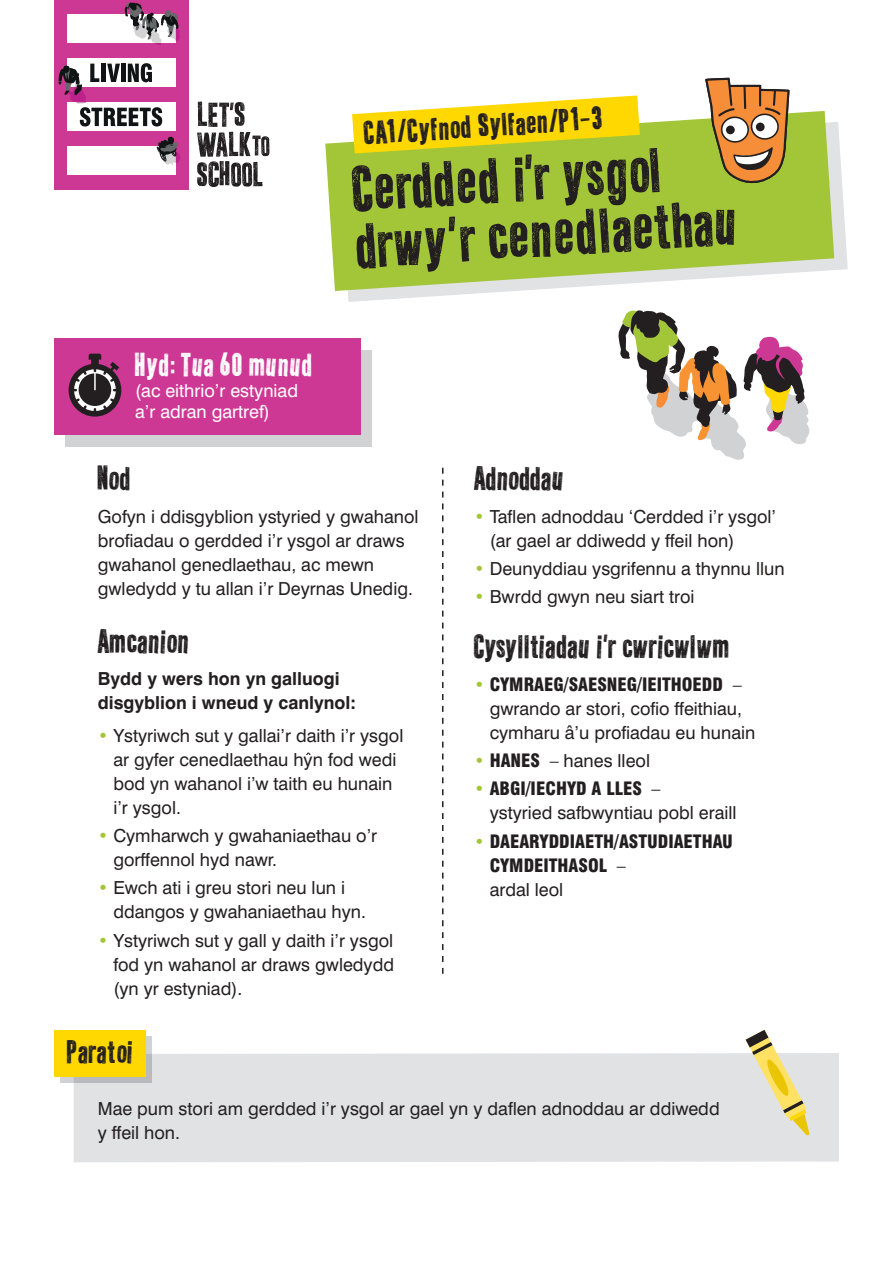
<style>
.page{position:relative;width:893px;height:1263px;background:#fff}
.page>*{position:absolute;margin:0;border:0;box-sizing:border-box;transform-origin:0 0}
.t1{font:58.05px/57.2px "Living Streets Campaign";color:#231f20}
.t2{font:30px "Living Streets Campaign";color:#231f20}
.t3{font:30px "Living Streets Campaign";letter-spacing:-.02em;color:#231f20}
.t4{font:29.1px "Living Streets Campaign";color:#231f20}
.t5{font:29.1px "Living Streets Campaign";color:#fff}
.t6{font:18px/24px "Swiss 721 BT";color:#231f20}
.t7{font:900 condensed 18px/24px "Swiss 721 BT";color:#231f20}
.t8{font:700 18px/24px "Swiss 721 BT";color:#231f20}
.t9{font:18px/21px "Swiss 721 BT";color:#fff}
.s1{color:#a3c639}
.s2{font-weight:900;font-stretch:condensed}
.s3{font-weight:400;font-stretch:normal;color:#a3c639}
.s4{font-weight:400;font-stretch:normal}
</style>
<div class="page">
<div style="left:74px;top:1053px;width:765px;height:109px;background:#e1e2e4"></div>
<svg style="left:348px;top:122px;width:500px;height:180px"></svg>
<svg style="left:325px;top:111px;width:509px;height:180px;background:#aecc54"></svg>
<svg style="left:352px;top:95px;width:288px;height:58px"></svg>
<svg style="left:442px;top:468px;width:1px;height:506px"></svg>
<svg style="left:618px;top:310px;width:192px;height:150px"></svg>
<svg style="left:746px;top:1030px;width:64px;height:106px;background:#e2dab4"></svg>
<svg style="left:197px;top:102px;width:72px;height:85px"></svg>
<div style="left:54px;top:0;width:134px;height:190px;background:#ce3895"></div>
<div style="left:67px;top:147px;width:109px;height:28px;background:#fff"></div>
<div style="left:67px;top:14px;width:109px;height:29px;background:#fff"></div>
<div style="left:67px;top:103px;width:109px;height:28px;background:#fff"></div>
<div style="left:67px;top:59px;width:109px;height:28px;background:#fff"></div>
<svg style="left:157px;top:137px;width:23px;height:28px"></svg>
<svg style="left:58px;top:63px;width:104px;height:63px"></svg>
<svg style="left:125px;top:2px;width:55px;height:43px"></svg>
<svg style="left:705px;top:78px;width:84px;height:105px"></svg>
<div style="left:65px;top:350px;width:307px;height:97px;background:#d1d2d4"></div>
<div style="left:54px;top:338px;width:307px;height:97px;background:#ce3895"></div>
<svg style="left:69px;top:354px;width:52px;height:63px"></svg>
<svg style="left:61px;top:1036px;width:91px;height:46px"></svg>
<div style="left:54px;top:1030px;width:92px;height:46px;background:#ffd801"></div>
<p class="t5" style="left:135px;top:352px;width:181px">Hyd:Tua 60 munud</p>
<p class="t9" style="left:135px;top:380px;width:164px">(ac eithrio’r estyniad a’r adran gartref)</p>
<p class="t4" style="left:363px;top:121px;width:241px;rotate:-4deg">CA1/Cyfnod Sylfaen/P1-3</p>
<p class="t1" style="left:351px;top:167px;width:385px;rotate:-4deg">Cerdded i’r ysgol drwy’r cenedlaethau</p>
<p class="t2" style="left:98px;top:465px;width:36px">Nod</p>
<p class="t6" style="left:98px;top:504px;width:322px">Gofyn i ddisgyblion ystyried y gwahanol brofiadau o gerdded i’r ysgol ar draws gwahanol genedlaethau, ac mewn gwledydd y tu allan i’r Deyrnas Unedig.</p>
<p class="t2" style="left:98px;top:628px;width:94px">Amcanion</p>
<p class="t8" style="left:98px;top:667px;width:260px">Bydd y wers hon yn galluogi disgyblion i wneud y canlynol:</p>
<p class="t6" style="left:113px;top:723px;width:292px;text-indent:-16px"><span class="s1">•</span> Ystyriwch sut y gallai’r daith i’r ysgol ar gyfer cenedlaethau hyn fod wedi bod yn wahanol i’w taith eu hunain i’r ysgol.</p>
<p class="t6" style="left:113px;top:823px;width:265px;text-indent:-16px"><span class="s1">•</span> Cymharwch y gwahaniaethau o’r gorffennol hyd nawr.</p>
<p class="t6" style="left:113px;top:876px;width:254px;text-indent:-16px"><span class="s1">•</span> Ewch ati i greu stori neu lun i ddangos y gwahaniaethau hyn.</p>
<p class="t6" style="left:113px;top:928px;width:282px;text-align:justify;text-indent:-16px"><span class="s1">•</span> Ystyriwch sut y gall y daith i’r ysgol fod yn wahanol ar draws gwledydd (yn yr estyniad).</p>
<p class="t4" style="left:67px;top:1039px;width:68px">Paratoi</p>
<p class="t3" style="left:474px;top:465px;width:92px">Adnoddau</p>
<p class="t6" style="left:490px;top:504px;width:288px;text-indent:-16px"><span class="s1">•</span> Taflen adnoddau ‘Cerdded i’r ysgol’ (ar gael ar ddiwedd y ffeil hon)</p>
<p class="t6" style="left:474px;top:556px;width:312px"><span class="s1">•</span> Deunyddiau ysgrifennu a thynnu llun</p>
<p class="t6" style="left:474px;top:585px;width:222px"><span class="s1">•</span> Bwrdd gwyn neu siart troi</p>
<p class="t2" style="left:474px;top:633px;width:258px">Cysylltiadau i’r cwricwlwm</p>
<p class="t6" style="left:490px;top:672px;width:267px;text-indent:-16px"><span class="s1">•</span> <span class="s2">CYMRAEG/SAESNEG/IEITHOEDD</span> – gwrando ar stori, cofio ffeithiau, cymharu â’u profiadau eu hunain</p>
<p class="t6" style="left:474px;top:748px;width:177px"><span class="s1">•</span> <span class="s2">HANES</span> – hanes lleol</p>
<p class="t6" style="left:490px;top:777px;width:248px;text-indent:-16px"><span class="s1">•</span> <span class="s2">ABGI/IECHYD A LLES</span> –<br>ystyried safbwyntiau pobl eraill</p>
<p class="t7" style="left:490px;top:829px;width:245px;text-indent:-16px"><span class="s3">•</span> DAEARYDDIAETH/ASTUDIAETHAU<br>CYMDEITHASOL <span class="s4">–<br>ardal leol</span></p>
<p class="t6" style="left:98px;top:1096px;width:623px">Mae pum stori am gerdded i’r ysgol ar gael yn y daflen adnoddau ar ddiwedd y ffeil hon.</p>
</div>
